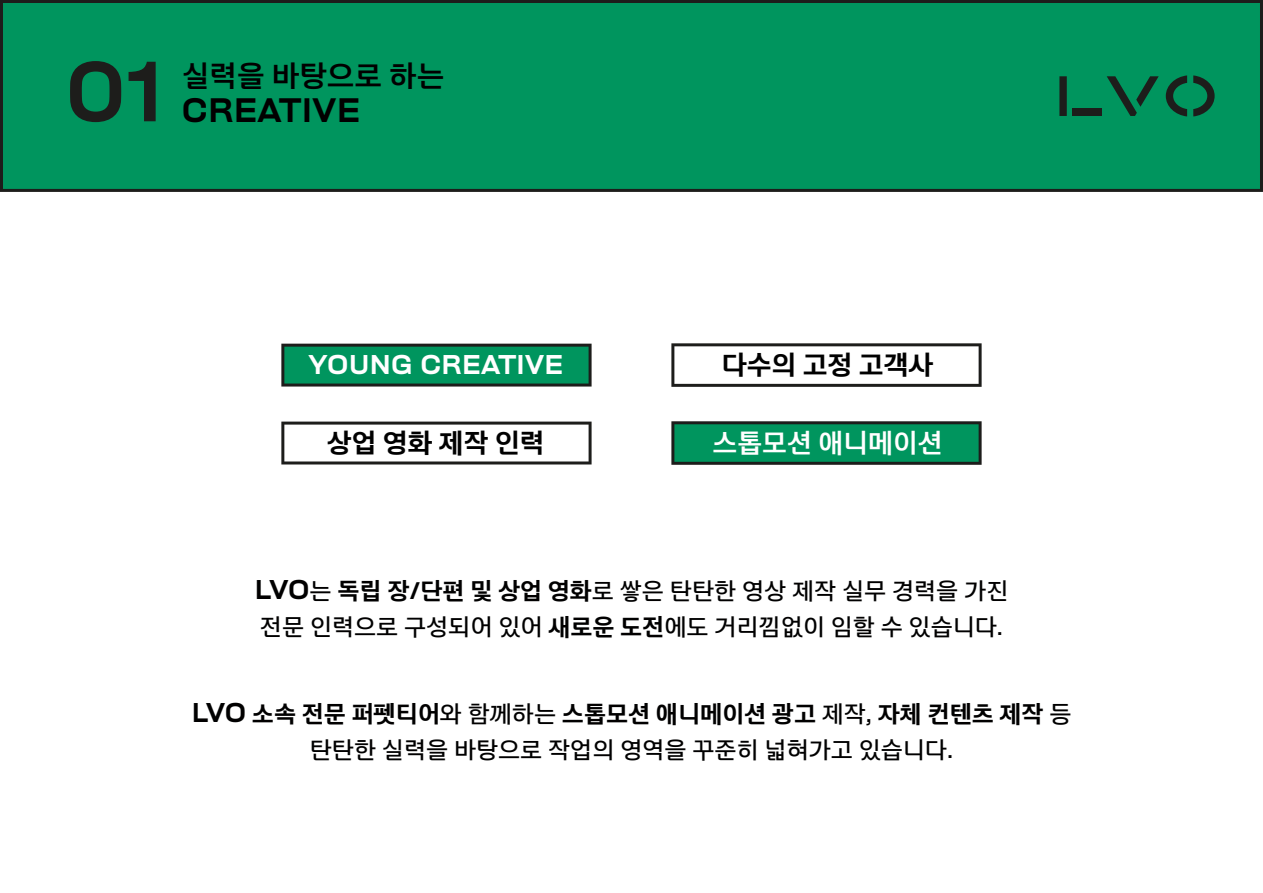
<style>
.page{position:relative;width:1263px;height:893px;background:#fff}
.page>*{position:absolute;margin:0;border:0;box-sizing:border-box;transform-origin:0 0}
.t1{font:500 75px "Rhode";color:#1d1d1b}
.t2{font:500 30px "ABC Favorit Hangul";color:#010000}
.t3{font:500 30px "Rhode";color:#010000}
.t4{font:700 27px "ABC Favorit Hangul";color:#000}
.t5{font:500 27px "ABC Favorit Hangul";color:#fff}
.t6{font:24px/36px "ABC Favorit Hangul";color:#010000}
.t7{font:500 24px "Rhode";color:#fff}
.s1{font-family:"Rhode";font-weight:500}
.s2{font-weight:700}
</style>
<div class="page">
<svg style="left:281px;top:344px;width:311px;height:43px;background:#078456"></svg>
<svg style="left:671px;top:343px;width:311px;height:44px"></svg>
<svg style="left:671px;top:421px;width:311px;height:44px;background:#078455"></svg>
<svg style="left:281px;top:422px;width:311px;height:42px"></svg>
<div style="left:0;top:0;width:1263px;height:192px;background:#00955e"></div>
<svg style="left:1059px;top:76px;width:8px;height:40px"></svg>
<div style="left:1073px;top:109px;width:29px;height:7px;background:#1d1d1b"></div>
<svg style="left:1166px;top:75px;width:21px;height:41px"></svg>
<svg style="left:1193px;top:75px;width:21px;height:41px"></svg>
<svg style="left:1107px;top:76px;width:52px;height:40px;background:#07744b"></svg>
<h1 class="t1" style="left:66px;top:44px;width:101px">01</h1>
<p class="t2" style="left:182px;top:56px;width:264px">실력을 바탕으로 하는</p>
<p class="t3" style="left:182px;top:92px;width:180px">CREATIVE</p>
<p class="t7" style="left:308px;top:350px;width:256px">YOUNG CREATIVE</p>
<p class="t4" style="left:722px;top:347px;width:213px">다수의 고정 고객사</p>
<p class="t4" style="left:327px;top:425px;width:219px">상업 영화 제작 인력</p>
<p class="t5" style="left:712px;top:425px;width:231px">스톱모션 애니메이션</p>
<p class="t6" style="left:255px;top:572px;width:755px"><span class="s1">LVO</span>는 <span class="s2">독립 장/단편 및 상업 영화</span>로 쌓은 탄탄한 영상 제작 실무 경력을 가진 전문 인력으로 구성되어 있어 <span class="s2">새로운 도전</span>에도 거리낌없이 임할 수 있습니다.</p>
<p class="t6" style="left:191px;top:695px;width:882px;text-align:center"><span class="s1">LVO</span> <span class="s2">소속 전문 퍼펫티어</span>와 함께하는 <span class="s2">스톱모션 애니메이션 광고</span> 제작, <span class="s2">자체 컨텐츠 제작</span> 등 탄탄한 실력을 바탕으로 작업의 영역을 꾸준히 넓혀가고 있습니다.</p>
</div>
